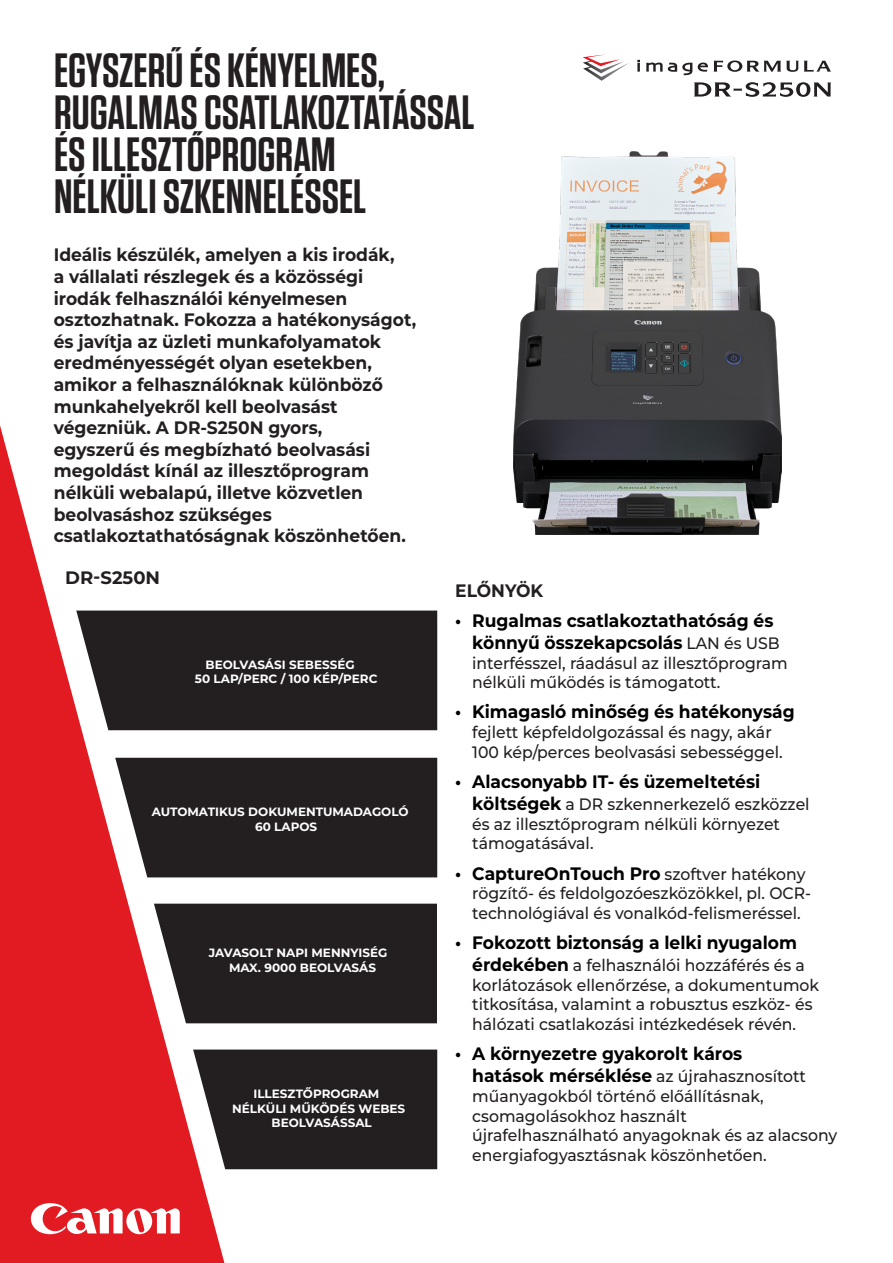
<style>
.page{position:relative;width:893px;height:1263px;background:#fff}
.page>*{position:absolute;margin:0;border:0;box-sizing:border-box;transform-origin:0 0}
.t1{font:600 48px/42px "Tungsten";color:#231f20}
.BODY_BULLETS{font:700 18px/21.6px "Montserrat";color:#231f20;scale:.95 1}
.t2{font:700 18px/21.6px "Montserrat";color:#000001;scale:.95 1}
.BODY_BULLETS-2{font:700 18px "Montserrat";color:#231f20}
.t3{font:500 16.5px/19.8px "Montserrat";color:#231f20;scale:.95 1}
.COVER_HEADER_SMALL{font:700 12px/14.4px "Montserrat";color:#fff}
.s1{font-weight:500;font-size:16.5px;color:#231f20}
.s2{font-weight:700;font-size:18px;color:#000001}
</style>
<div class="page">
<svg style="left:0;top:425px;width:224px;height:838px;fill:#e21a21"></svg>
<svg style="left:31px;top:1203px;width:149px;height:31px"></svg>
<svg style="left:193px;top:1049px;width:245px;height:120px;background:#353031"></svg>
<div style="left:154px;top:904px;width:283px;height:119px;background:#231f20"></div>
<div style="left:115px;top:758px;width:323px;height:119px;background:#231f20"></div>
<div style="left:76px;top:610px;width:362px;height:120px;background:#231f20"></div>
<img style="left:513px;top:151px;width:268px;height:384px">
<svg style="left:583px;top:61px;width:45px;height:20px"></svg>
<svg style="left:637px;top:60px;width:3px;height:12px"></svg>
<svg style="left:646px;top:63px;width:46px;height:12px"></svg>
<svg style="left:698px;top:61px;width:133px;height:11px"></svg>
<svg style="left:694px;top:82px;width:137px;height:15px"></svg>
<p class="t1" style="left:54px;top:50px;width:422px">EGYSZERŰ ÉS KÉNYELMES,<br>RUGALMAS CSATLAKOZTATÁSSAL<br>ÉS ILLESZTŐPROGRAM<br>NÉLKÜLI SZKENNELÉSSEL</p>
<p class="BODY_BULLETS" style="left:54px;top:243px;width:383px">Ideális készülék, amelyen a kis irodák,<br>a vállalati részlegek és a közösségi irodák felhasználói kényelmesen osztozhatnak. Fokozza a hatékonyságot, és javítja az üzleti munkafolyamatok eredményességét olyan esetekben, amikor a felhasználóknak különböző munkahelyekről kell beolvasást végezniük. A DR-S250N gyors,<br>egyszerű és megbízható beolvasási megoldást kínál az illesztőprogram nélküli webalapú, illetve közvetlen beolvasáshoz szükséges csatlakoztathatóságnak köszönhetően.</p>
<p class="BODY_BULLETS-2" style="left:65px;top:565px;width:96px">DR-S250N</p>
<p class="COVER_HEADER_SMALL" style="left:195px;top:657px;width:184px;text-indent:11px">BEOLVASÁSI SEBESSÉG<br>50 LAP/PERC / 100 KÉP/PERC</p>
<p class="COVER_HEADER_SMALL" style="left:255px;top:804px;width:155px;text-indent:-103px">AUTOMATIKUS DOKUMENTUMADAGOLÓ<br>60 LAPOS</p>
<p class="COVER_HEADER_SMALL" style="left:229px;top:945px;width:160px;text-indent:-20px">JAVASOLT NAPI MENNYISÉG<br>MAX. 9000 BEOLVASÁS</p>
<p class="COVER_HEADER_SMALL" style="left:232px;top:1086px;width:175px;text-align:center">ILLESZTŐPROGRAM<br>NÉLKÜLI MŰKÖDÉS WEBES<br>BEOLVASÁSSAL</p>
<p class="BODY_BULLETS" style="left:455px;top:579px;width:94px">ELŐNYÖK</p>
<p class="t2" style="left:472px;top:609px;width:325px;text-indent:-17px">• Rugalmas csatlakoztathatóság és könnyű összekapcsolás <span class="s1">LAN és USB</span></p>
<p class="t3" style="left:472px;top:652px;width:333px">interfésszel, ráadásul az illesztőprogram nélküli működés is támogatott.</p>
<p class="t2" style="left:455px;top:700px;width:359px">• Kimagasló minőség és hatékonyság</p>
<p class="t3" style="left:472px;top:722px;width:328px">fejlett képfeldolgozással és nagy, akár<br>100 kép/perces beolvasási sebességgel.</p>
<p class="t2" style="left:455px;top:770px;width:323px">• Alacsonyabb IT- és üzemeltetési</p>
<p class="t3" style="left:472px;top:794px;width:357px"><span class="s2">költségek</span> a DR szkennerkezelő eszközzel és az illesztőprogram nélküli környezet támogatásával.</p>
<p class="t2" style="left:455px;top:861px;width:370px">• CaptureOnTouch Pro <span class="s1">szoftver hatékony</span></p>
<p class="t3" style="left:472px;top:883px;width:358px">rögzítő- és feldolgozóeszközökkel, pl. OCR&shy;technológiával és vonalkód-felismeréssel.</p>
<p class="t2" style="left:455px;top:931px;width:361px">• Fokozott biztonság a lelki nyugalom</p>
<p class="t3" style="left:472px;top:955px;width:367px"><span class="s2">érdekében</span> a felhasználói hozzáférés és a korlátozások ellenőrzése, a dokumentumok titkosítása, valamint a robusztus eszköz- és hálózati csatlakozási intézkedések révén.</p>
<p class="t2" style="left:455px;top:1042px;width:304px">• A környezetre gyakorolt káros</p>
<p class="t3" style="left:472px;top:1066px;width:386px"><span class="s2">hatások mérséklése</span> az újrahasznosított műanyagokból történő előállításnak, csomagolásokhoz használt újrafelhasználható anyagoknak és az alacsony energiafogyasztásnak köszönhetően.</p>
</div>
